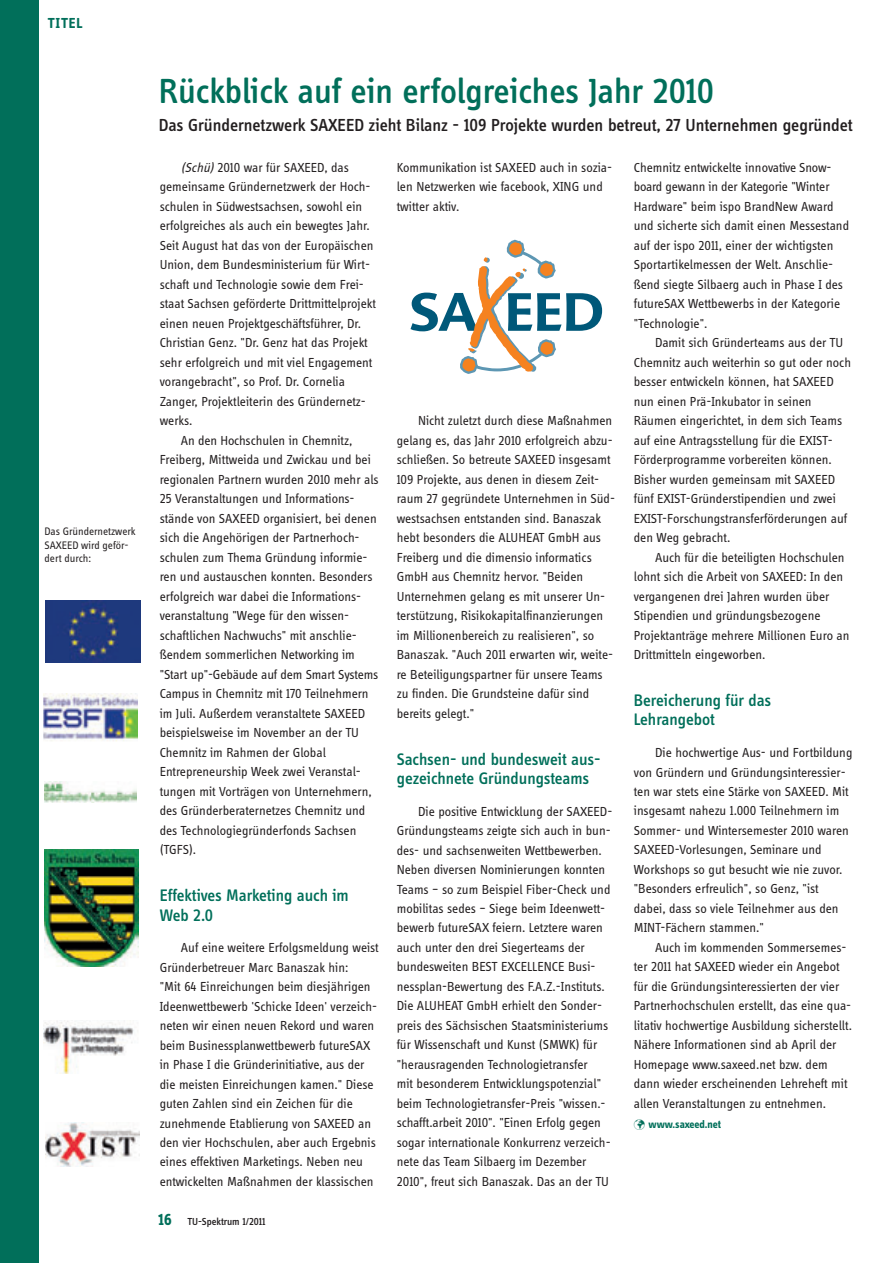
<style>
.page{position:relative;width:893px;height:1263px;background:#fff}
.page>*{position:absolute;margin:0;border:0;box-sizing:border-box;transform-origin:0 0}
.t1{font:500 36px "Info Disp";color:#016f5a}
.t2{font:500 18px "Info Disp";color:#231f20}
.t3{font:500 17.25px/19.5px "Info Disp";color:#016f5a}
.t4{font:700 15px "Info Disp";letter-spacing:.07em;color:#016f5a}
.t5{font:13.5px/19.5px "Info Disp";color:#231f20}
.t6{font:11.25px/13.5px "Info Disp";color:#231f20}
.t7{font:700 11.25px "Info Disp";color:#016f5a}
.t8{font:500 10.5px "Info Disp";color:#231f20}
.s1{font-style:italic}
.s2{font-weight:700;font-size:16.5px;color:#016f5a}
</style>
<div class="page">
<div style="left:0;top:0;width:38px;height:1263px;background:#016f5a"></div>
<svg style="left:410px;top:240px;width:192px;height:134px"></svg>
<img style="left:43px;top:694px;width:95px;height:48px">
<img style="left:45px;top:782px;width:91px;height:21px">
<img style="left:46px;top:1122px;width:93px;height:44px">
<img style="left:43px;top:1020px;width:91px;height:53px">
<img style="left:44px;top:849px;width:94px;height:117px">
<img style="left:46px;top:600px;width:94px;height:62px">
<p class="t4" style="left:48px;top:18px;width:36px">TITEL</p>
<p class="t6" style="left:45px;top:526px;width:93px">Das Gründernetzwerk<br>SAXEED wird geför&shy;dert durch:</p>
<h1 class="t1" style="left:159px;top:78px;width:557px">Rückblick auf ein erfolgreiches Jahr 2010</h1>
<h2 class="t2" style="left:159px;top:118px;width:695px">Das Gründernetzwerk SAXEED zieht Bilanz - 109 Projekte wurden betreut, 27 Unternehmen gegründet</h2>
<p class="t5" style="left:181px;top:159px;width:169px"><span class="s1">(Schü)</span>2010 war für SAXEED, das</p>
<p class="t5" style="left:160px;top:178px;width:212px">gemeinsame Gründernetzwerk der Hoch -</p>
<p class="t5" style="left:160px;top:198px;width:204px">schulen in Südwestsachsen, sowohl ein</p>
<p class="t5" style="left:160px;top:217px;width:211px">er folgreiches als auch ein bewegtes Jahr.</p>
<p class="t5" style="left:160px;top:237px;width:215px">Seit August hat das von der Europäischen</p>
<p class="t5" style="left:160px;top:256px;width:212px">Union, dem Bundesministerium für Wirt -</p>
<p class="t5" style="left:160px;top:276px;width:206px">schaft und Technologie sowie dem Frei -</p>
<p class="t5" style="left:160px;top:295px;width:218px">staat Sachsen geförderte Drittmittelprojekt</p>
<p class="t5" style="left:160px;top:315px;width:203px">einen neuen Projektgeschäftsführer, Dr.</p>
<p class="t5" style="left:160px;top:334px;width:210px">Christian Genz. "Dr. Genz hat das Projekt</p>
<p class="t5" style="left:160px;top:354px;width:214px">sehr erfolgreich und mit viel Engagement</p>
<p class="t5" style="left:160px;top:373px;width:187px">vorangebracht", so Prof. Dr. Cornelia</p>
<p class="t5" style="left:160px;top:393px;width:208px">Zanger, Projektleiterin des Gründernetz -</p>
<p class="t5" style="left:160px;top:412px;width:34px">werks.</p>
<p class="t5" style="left:181px;top:432px;width:173px">An den Hochschulen in Chemnitz,</p>
<p class="t5" style="left:160px;top:451px;width:213px">Freiberg, Mittweida und Zwickau und bei</p>
<p class="t5" style="left:160px;top:471px;width:220px">regionalen Partnern wurden 2010 mehr als</p>
<p class="t5" style="left:160px;top:490px;width:196px">25 Veranstaltungen und Informations -</p>
<p class="t5" style="left:160px;top:510px;width:218px">stände von SAXEED organisiert, bei denen</p>
<p class="t5" style="left:160px;top:529px;width:201px">sich die Angehörigen der Partnerhoch -</p>
<p class="t5" style="left:160px;top:549px;width:209px">schulen zum Thema Grün dung informie-</p>
<p class="t5" style="left:160px;top:568px;width:214px">ren und austauschen konnten. Besonders</p>
<p class="t5" style="left:160px;top:588px;width:203px">erfolgreich war dabei die Informations -</p>
<p class="t5" style="left:160px;top:607px;width:191px">veranstaltung "Wege für den wissen -</p>
<p class="t5" style="left:160px;top:627px;width:199px">schaft lichen Nachwuchs" mit an schlie -</p>
<p class="t5" style="left:160px;top:646px;width:197px">ßendem sommerlichen Networ king im</p>
<p class="t5" style="left:160px;top:666px;width:220px">"Start up"-Gebäude auf dem Smart Sys tems</p>
<p class="t5" style="left:160px;top:685px;width:210px">Campus in Chemnitz mit 170 Teil neh mern</p>
<p class="t5" style="left:160px;top:705px;width:207px">im Juli. Außerdem veranstaltete SAXEED</p>
<p class="t5" style="left:160px;top:724px;width:201px">beispielsweise im November an der TU</p>
<p class="t5" style="left:160px;top:744px;width:168px">Chemnitz im Rahmen der Glo bal</p>
<p class="t5" style="left:160px;top:763px;width:203px">Entrepreneurship Week zwei Veran stal -</p>
<p class="t5" style="left:160px;top:783px;width:213px">tungen mit Vorträgen von Unterneh mern,</p>
<p class="t5" style="left:160px;top:802px;width:207px">des Gründerberaternetzes Chemnitz und</p>
<p class="t5" style="left:160px;top:822px;width:198px">des Technologiegründerfonds Sach sen</p>
<p class="t5" style="left:160px;top:841px;width:38px">(TGFS).</p>
<p class="t3" style="left:160px;top:887px;width:191px">Effektives Marketing auch im<br>Web 2.0</p>
<p class="t5" style="left:160px;top:939px;width:221px;text-indent:21px">Auf eine weitere Erfolgsmeldung weist Gründerbetreuer Marc Banaszak hin:<br>"Mit 64 Einreichungen beim diesjährigen Ideenwettbewerb 'Schicke Ideen' verzeich&shy;neten wir einen neuen Rekord und waren beim Businessplan wettbewerb futureSAX in Phase I die Gründerinitiative, aus der die meisten Einreichungen kamen." Diese guten Zahlen sind ein Zeichen für die zunehmende Etablierung von SAXEED an den vier Hochschulen, aber auch Ergebnis eines effektiven Marketings. Neben neu entwickelten Maßnahmen der klassischen</p>
<p class="t8" style="left:158px;top:1217px;width:109px"><span class="s2">16</span> TU-Spektrum 1/2011</p>
<p class="t5" style="left:397px;top:159px;width:217px">Kommunikation ist SAXEED auch in sozia&shy;len Netzwerken wie facebook, XING und twitter aktiv.</p>
<p class="t5" style="left:397px;top:412px;width:220px;text-indent:21px">Nicht zuletzt durch diese Maßnahmen gelang es, das Jahr 2010 erfolgreich abzu&shy;schließen. So betreute SAXEED insgesamt 109 Projekte, aus denen in diesem Zeit - raum 27 gegründete Unternehmen in Süd - westsachsen entstanden sind. Banaszak hebt besonders die ALUHEAT GmbH aus Freiberg und die dimensio informatics GmbH aus Chemnitz hervor. "Beiden Unternehmen gelang es mit unserer Un&shy;terstützung, Risikokapita l finanzierungen im Millionen bereich zu realisieren", so Banaszak. "Auch 2011 erwarten wir, weite&shy;re Beteili gungspartner für unsere Teams zu finden. Die Grund steine dafür sind bereits gelegt."</p>
<p class="t3" style="left:397px;top:750px;width:205px">Sachsen- und bundesweit aus&shy;gezeichnete Gründungsteams</p>
<p class="t5" style="left:397px;top:802px;width:217px;text-indent:21px">Die positive Entwicklung der SAXEED-Gründungsteams zeigte sich auch in bun&shy;des- und sachsenweiten Wettbewerben.<br>Neben diversen Nominierungen konnten Teams – so zum Beispiel Fiber-Check und mobilitas sedes – Siege beim Ideenwett&shy;bewerb futureSAX feiern. Letztere waren auch unter den drei Siegerteams der bundesweiten BEST EXCELLENCE Busi&shy;nessplan-Bewertung des F.A.Z.-Instituts.<br>Die ALUHEAT GmbH erhielt den Sonder&shy;preis des Sächsischen Staats ministeriums für Wis senschaft und Kunst (SMWK) für "herausragenden Technolo gie transfer<br>mit besonderem Entwicklungs potenzial" beim Tech nologietransfer-Preis "wissen.- schafft.arbeit 2010". "Einen Erfolg gegen sogar internationale Konkurrenz verzeich&shy;nete das Team Silbaerg im De zem ber 2010", freut sich Banaszak. Das an der TU</p>
<p class="t5" style="left:634px;top:159px;width:217px">Chemnitz entwickelte innovative Snow&shy;board gewann in der Katego rie "Winter Hard ware" beim ispo Brand New Award und sicherte sich damit einen Messestand auf der ispo 2011, einer der wichtigsten Sport artikelmessen der Welt. Anschlie&shy;ßend siegte Silbaerg auch in Phase I des futureSAX Wettbe werbs in der Kategorie "Technolo gie".</p>
<p class="t5" style="left:634px;top:334px;width:219px;text-indent:21px">Damit sich Gründerteams aus der TU Chemnitz auch weiterhin so gut oder noch besser entwickeln können, hat SAXEED nun einen Prä-Inkubator in seinen Räumen eingerichtet, in dem sich Teams auf eine Antragsstellung für die EXIST-Förderprogramme vorbereiten können.<br>Bisher wurden gemeinsam mit SAXEED fünf EXIST-Gründerstipendien und zwei EXIST-Forschungstransferförderungen auf den Weg gebracht.</p>
<p class="t5" style="left:634px;top:549px;width:217px;text-indent:21px">Auch für die beteiligten Hochschulen lohnt sich die Arbeit von SAXEED: In den vergangenen drei Jahren wurden über Stipendien und gründungsbezogene Projektanträge mehrere Millionen Euro an Drittmitteln eingeworben.</p>
<p class="t3" style="left:634px;top:692px;width:139px">Bereicherung für das<br>Lehrangebot</p>
<p class="t5" style="left:634px;top:744px;width:220px;text-indent:21px">Die hochwertige Aus- und Fortbildung von Gründern und Gründungsinteressier - ten war stets eine Stärke von SAXEED. Mit insgesamt nahezu 1.000 Teilnehmern im Sommer- und Wintersemester 2010 waren SAXEED-Vorlesungen, Seminare und Workshops so gut besucht wie nie zuvor. "Besonders erfreulich", so Genz, "ist dabei, dass so viele Teilnehmer aus den MINT-Fächern stammen."</p>
<p class="t5" style="left:634px;top:939px;width:220px;text-indent:21px">Auch im kommenden Sommersemes - ter 2011 hat SAXEED wieder ein Angebot für die Gründungsinteressierten der vier Partnerhochschulen erstellt, das eine qua&shy;litativ hochwertige Ausbildung sicherstellt.<br>Nähere Informationen sind ab April der Homepage www.saxeed.net bzw. dem dann wieder erscheinenden Lehreheft mit allen Veranstaltungen zu entnehmen.</p>
<p class="t7" style="left:634px;top:1119px;width:89px">✓ www.saxeed.net</p>
</div>
